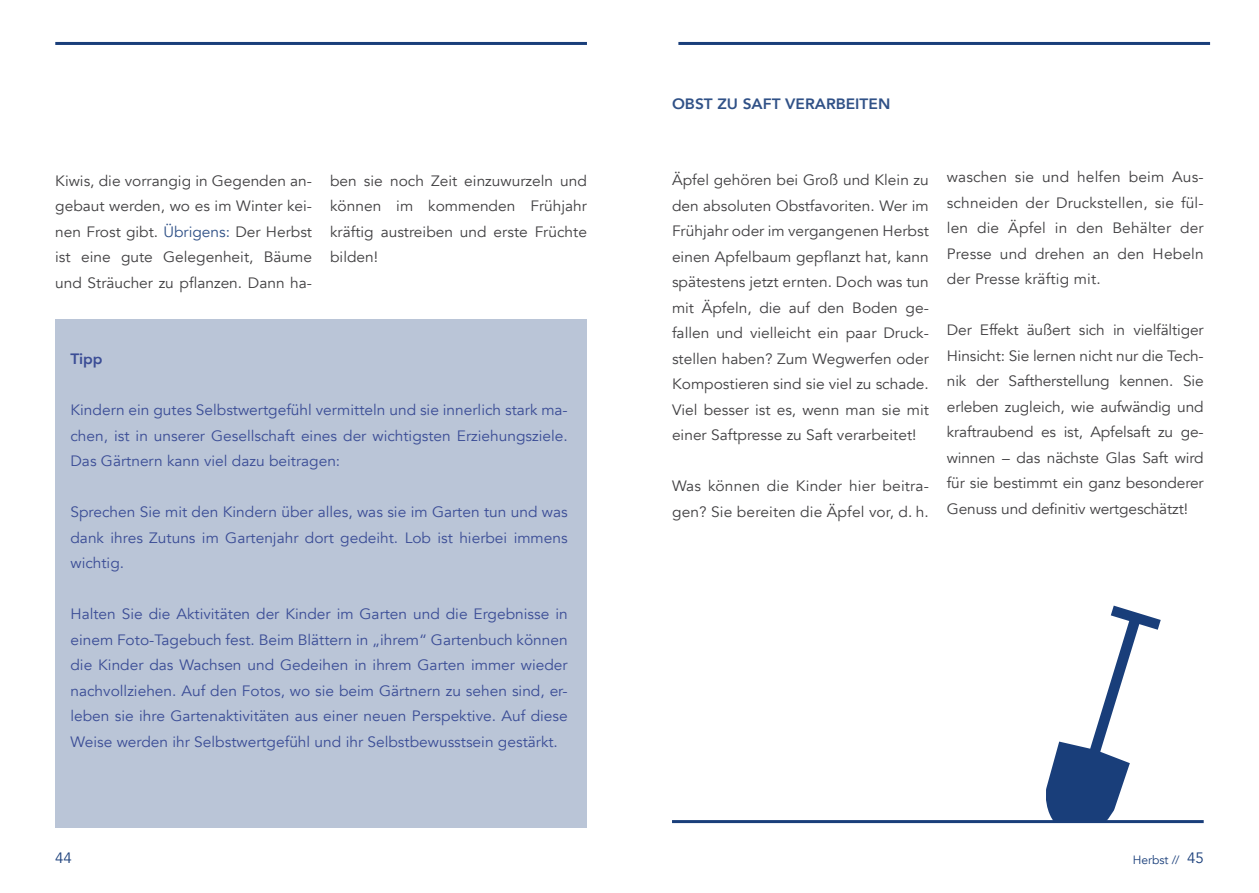
<style>
.page{position:relative;width:1259px;height:893px;background:#fff}
.page>*{position:absolute;margin:0;border:0;box-sizing:border-box;transform-origin:0 0}
.t1{font:15px/25.5px "Avenir";color:#414042;text-align:justify}
.t2{font:15px/25.5px "Avenir";color:#3b4d96;text-align:justify}
.t3{font:800 15px "Avenir";color:#305187}
.t4{font:15px "Avenir";color:#193e7a}
.t5{font:800 15px "Avenir";color:#3b4d96}
.t6{font:12px "Avenir";color:#193e7a}
.s1{color:#305187}
</style>
<div class="page">
<div style="left:55px;top:319px;width:532px;height:508px;background:#bac5d7"></div>
<hr style="left:55px;top:42px;width:532px;height:3px;background:#193e7a">
<hr style="left:678px;top:42px;width:532px;height:3px;background:#193e7a">
<svg style="left:1046px;top:606px;width:114px;height:214px"></svg>
<hr style="left:672px;top:820px;width:531px;height:3px;background:#193e7a">
<p class="t1" style="left:55px;top:168px;width:258px">Kiwis, die vorrangig in Gegenden an&shy;gebaut werden, wo es im Winter kei&shy;nen Frost gibt. <span class="s1">Ü brigens:</span> Der Herbst ist eine gute Gelegenheit, Bäume und Sträucher zu pflanzen. Dann ha-</p>
<p class="t1" style="left:330px;top:168px;width:258px">ben sie noch Zeit einzuwurzeln und können im kommenden Frühjahr kräftig austreiben und erste Früchte bilden!</p>
<p class="t5" style="left:70px;top:348px;width:34px">TIPP</p>
<p class="t2" style="left:70px;top:398px;width:499px">Kindern ein gutes Selbstwertgefühl vermitteln und sie innerlich stark ma&shy;chen, ist in unserer Gesellschaft eines der wichtigsten Erziehungsziele.<br>Das Gärtnern kann viel dazu beitragen:</p>
<p class="t2" style="left:70px;top:500px;width:499px">Sprechen Sie mit den Kindern über alles, was sie im Garten tun und was dank ihres Zutuns im Gartenjahr dort gedeiht. Lob ist hierbei immens wichtig.</p>
<p class="t2" style="left:70px;top:602px;width:499px">Halten Sie die Aktivitäten der Kinder im Garten und die Ergebnisse in einem Foto-Tagebuch fest. Beim B lättern in „ihrem“ Gartenbuch können die Kinder das Wachsen und Gedeihen in ihrem Garten immer wieder nachvollziehen. Auf den Fotos, wo sie beim Gärtnern zu sehen sind, er&shy;leben sie ihre Gartenaktivitäten aus einer neuen Perspektive. Auf diese Weise werden ihr Selbstwertgefühl und ihr Selbstbewusstsein gestärkt.</p>
<p class="t3" style="left:672px;top:92px;width:12px">OBS</p>
<p class="t3" style="left:704px;top:92px;width:188px">T ZU SAFT VERARBEITEN</p>
<p class="t1" style="left:672px;top:168px;width:258px">Äpfel gehören bei Groß und Klein zu den absoluten Obstfavoriten. Wer im Frühjahr oder im vergangenen Herbst einen Apfelbaum gepflanzt hat, kann spätestens jetzt ernten. Doch was tun mit Äpfeln, die auf den Boden ge&shy;fallen und vielleicht ein paar Druck&shy;stellen haben? Zum Wegwerfen oder Kompostieren sind sie viel zu schade.<br>Viel besser ist es, wenn man sie mit einer Saftpresse zu Saft verarbeitet!</p>
<p class="t1" style="left:672px;top:474px;width:258px">Was können die Kinder hier beitra&shy;gen? Sie bereiten die Äpfel vor, d. h.</p>
<p class="t1" style="left:947px;top:165px;width:258px">waschen sie und helfen beim Aus&shy;schneiden der Druckstellen, sie fül&shy;len die Äpfel in den Behälter der Presse und drehen an den Hebeln der Presse kräftig mit.</p>
<p class="t1" style="left:947px;top:318px;width:258px">Der Effekt äußert sich in vielfältiger H insicht: Sie lernen nicht nur die Tech&shy;nik der Saftherstellung kennen. Sie erleben zugleich, wie aufwändig und kraftraubend es ist, Apfelsaft zu ge&shy;winnen – das nächste Glas Saft wird für sie bestimmt ein ganz besonderer Genuss und definitiv wertgeschätzt!</p>
<p class="t4" style="left:55px;top:849px;width:18px">44</p>
<p class="t4" style="left:1187px;top:849px;width:18px">45</p>
<p class="t6" style="left:1132px;top:852px;width:48px">H erbst //</p>
</div>
